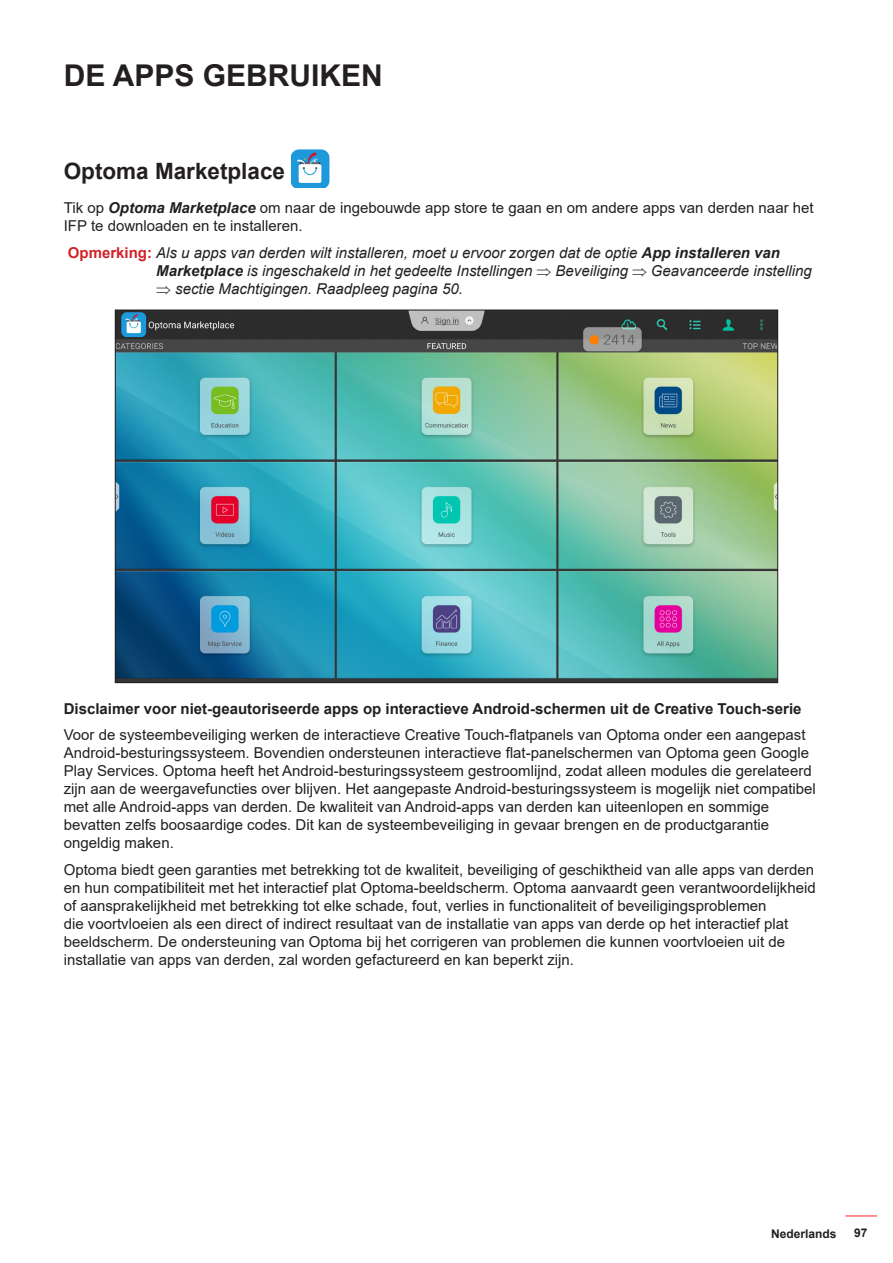
<style>
.page{position:relative;width:893px;height:1263px;background:#fff}
.page>*{position:absolute;margin:0;border:0;box-sizing:border-box;transform-origin:0 0}
.t1{font:700 30px "Arial";color:#231f20}
.Body{font:700 22.5px "Arial";color:#231f20}
.Body-2{font:15px/18px "Arial";color:#231f20}
.Note{font:italic 15px/18px "Arial";color:#231f20}
.Body-3{font:700 15px "Arial";color:#231f20}
.t2{font:700 12px "Arial";color:#231f20}
.s1{font-weight:700;font-style:italic}
.s2{font-weight:700;font-style:normal;color:#d1232a}
.s3{font-weight:700}
</style>
<div class="page">
<hr style="left:845px;top:1215px;width:32px;height:1px;background:#ff1f20">
<img style="left:291px;top:149px;width:38px;height:38px">
<img style="left:117px;top:312px;width:659px;height:369px">
<h1 class="t1" style="left:64px;top:54px;width:320px">DE APPS GEBRUIKEN</h1>
<p class="Body" style="left:64px;top:155px;width:223px">Optoma Marketplace</p>
<p class="Body-2" style="left:64px;top:199px;width:751px">Tik op <span class="s1">Optoma Marketplace</span> om naar de ingebouwde app store te gaan en om andere apps van derden naar het<br>IFP te downloaden en te installeren.</p>
<p class="Note" style="left:156px;top:244px;width:657px;text-indent:-88px"><span class="s2">Opmerking:</span> Als u apps van derden wilt installeren, moet u ervoor zorgen dat de optie <span class="s3">App installeren van<br>Marketplace</span> is ingeschakeld in het gedeelte Instellingen ⇒ Beveiliging ⇒ Geavanceerde instelling ⇒ sectie Machtigingen. Raadpleeg pagina 50.</p>
<p class="Body-3" style="left:64px;top:698px;width:739px">Disclaimer voor niet-geautoriseerde apps op interactieve Android-schermen uit de Creative Touch-serie</p>
<p class="Body-2" style="left:64px;top:726px;width:754px">Voor de systeembeveiliging werken de interactieve Creative Touch-flatpanels van Optoma onder een aangepast Android-besturingssysteem. Bovendien ondersteunen interactieve flat-panelschermen van Optoma geen Google Play Services. Optoma heeft het Android-besturingssysteem gestroomlijnd, zodat alleen modules die gerelateerd zijn aan de weergavefuncties over blijven. Het aangepaste Android-besturingssysteem is mogelijk niet compatibel met alle Android-apps van derden. De kwaliteit van Android-apps van derden kan uiteenlopen en sommige bevatten zelfs boosaardige codes. Dit kan de systeembeveiliging in gevaar brengen en de productgarantie ongeldig maken.</p>
<p class="Body-2" style="left:64px;top:860px;width:753px">Optoma biedt geen garanties met betrekking tot de kwaliteit, beveiliging of geschiktheid van alle apps van derden en hun compatibiliteit met het interactief plat Optoma-beeldscherm. Optoma aanvaardt geen verantwoordelijkheid of aansprakelijkheid met betrekking tot elke schade, fout, verlies in functionaliteit of beveiligingsproblemen<br>die voortvloeien als een direct of indirect resultaat van de installatie van apps van derde op het interactief plat beeldscherm. De ondersteuning van Optoma bij het corrigeren van problemen die kunnen voortvloeien uit de installatie van apps van derden, zal worden gefactureerd en kan beperkt zijn.</p>
<p class="t2" style="left:771px;top:1226px;width:67px">Nederlands</p>
<p class="t2" style="left:854px;top:1224px;width:15px">97</p>
</div>
